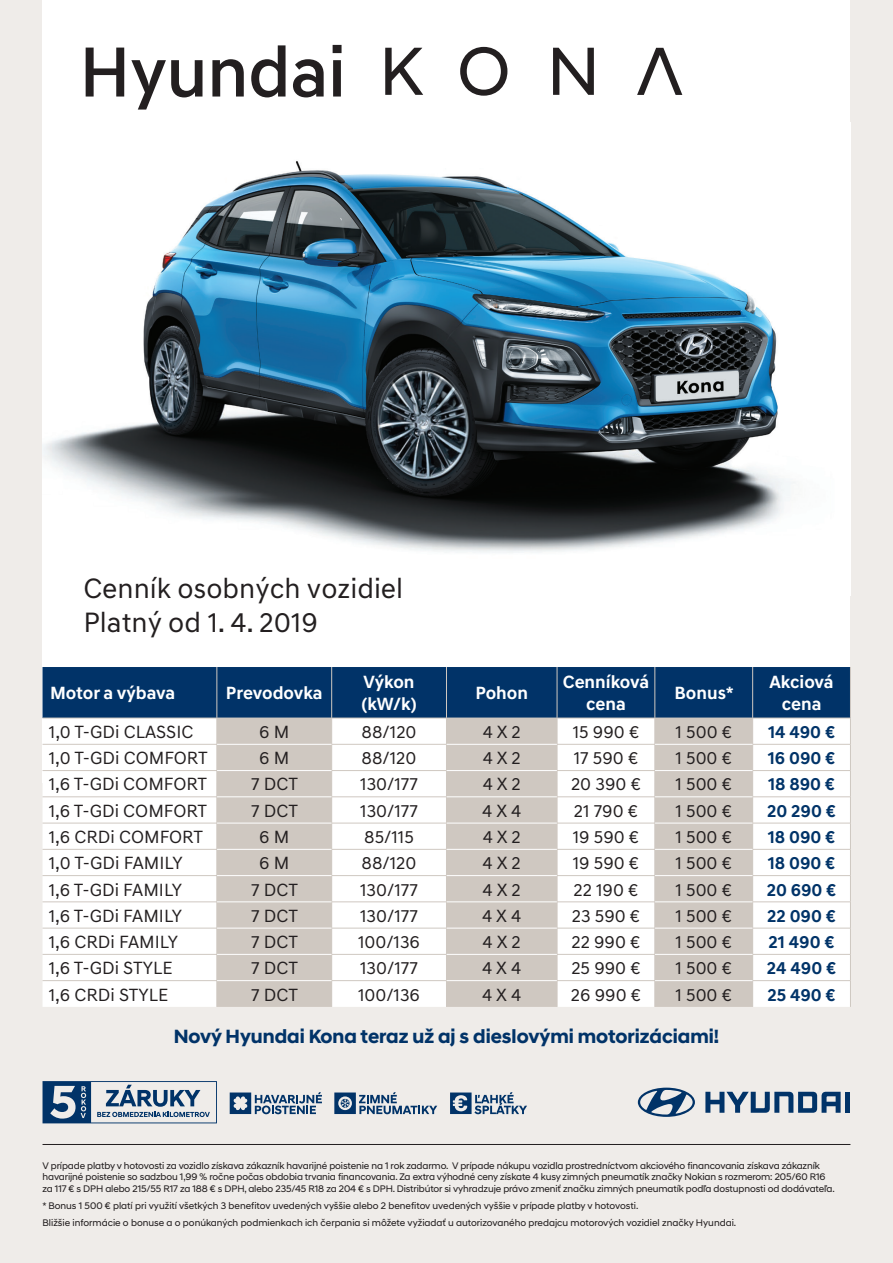
<style>
.page{position:relative;width:893px;height:1263px;background:#efece9}
.page>*{position:absolute;margin:0;border:0;box-sizing:border-box;transform-origin:0 0}
.t1{font:500 72px "Hyundai Sans Text";letter-spacing:-.01em;color:#231f20}
.t2{font:28.5px/33.3px "Hyundai Sans Text";color:#231f20}
.t3{font:700 19.5px "Hyundai Sans Head";color:#013368}
.t4{font:18px "Hyundai Sans Text";color:#231f20}
.t5{font:700 18px/21.6px "Hyundai Sans Text";color:#fff;text-align:center}
.t6{font:700 18px "Hyundai Sans Text";color:#013368}
.t7{font:9.75px/11.7px "Hyundai Sans Head";letter-spacing:-.01em;color:#231f20}
</style>
<div class="page">
<div style="left:43px;top:0;width:807px;height:783px;background:#fff"></div>
<img style="left:43px;top:161px;width:752px;height:392px">
<svg style="left:705px;top:1092px;width:136px;height:21px"></svg>
<div style="left:845px;top:1092px;width:5px;height:21px;background:#013368"></div>
<svg style="left:638px;top:1087px;width:57px;height:30px"></svg>
<svg style="left:230px;top:1092px;width:92px;height:22px"></svg>
<svg style="left:334px;top:1092px;width:103px;height:22px"></svg>
<svg style="left:43px;top:1081px;width:174px;height:42px"></svg>
<svg style="left:450px;top:1092px;width:77px;height:22px"></svg>
<hr style="left:43px;top:1144px;width:807px;height:1px;background:#231f20">
<svg style="left:43px;top:667px;width:808px;height:340px;background:#c8cdd2"></svg>
<hr style="left:217px;top:744px;width:114px;height:1px;background:#fff">
<hr style="left:217px;top:770px;width:114px;height:1px;background:#fff">
<hr style="left:217px;top:796px;width:114px;height:1px;background:#fff">
<hr style="left:217px;top:823px;width:114px;height:1px;background:#fff">
<hr style="left:217px;top:849px;width:114px;height:1px;background:#fff">
<hr style="left:217px;top:875px;width:114px;height:1px;background:#fff">
<hr style="left:217px;top:901px;width:114px;height:1px;background:#fff">
<hr style="left:217px;top:928px;width:114px;height:1px;background:#fff">
<hr style="left:217px;top:954px;width:114px;height:1px;background:#fff">
<hr style="left:217px;top:980px;width:114px;height:1px;background:#fff">
<hr style="left:447px;top:744px;width:110px;height:1px;background:#fff">
<hr style="left:655px;top:744px;width:97px;height:1px;background:#fff">
<hr style="left:447px;top:770px;width:110px;height:1px;background:#fff">
<hr style="left:655px;top:770px;width:97px;height:1px;background:#fff">
<hr style="left:447px;top:796px;width:110px;height:1px;background:#fff">
<hr style="left:655px;top:796px;width:97px;height:1px;background:#fff">
<hr style="left:447px;top:823px;width:110px;height:1px;background:#fff">
<hr style="left:655px;top:823px;width:97px;height:1px;background:#fff">
<hr style="left:447px;top:849px;width:110px;height:1px;background:#fff">
<hr style="left:655px;top:849px;width:97px;height:1px;background:#fff">
<hr style="left:447px;top:875px;width:110px;height:1px;background:#fff">
<hr style="left:655px;top:875px;width:97px;height:1px;background:#fff">
<hr style="left:447px;top:901px;width:110px;height:1px;background:#fff">
<hr style="left:655px;top:901px;width:97px;height:1px;background:#fff">
<hr style="left:447px;top:928px;width:110px;height:1px;background:#fff">
<hr style="left:655px;top:928px;width:97px;height:1px;background:#fff">
<hr style="left:447px;top:954px;width:110px;height:1px;background:#fff">
<hr style="left:655px;top:954px;width:97px;height:1px;background:#fff">
<hr style="left:447px;top:980px;width:110px;height:1px;background:#fff">
<hr style="left:655px;top:980px;width:97px;height:1px;background:#fff">
<svg style="left:637px;top:48px;width:45px;height:47px"></svg>
<svg style="left:385px;top:48px;width:38px;height:47px"></svg>
<svg style="left:460px;top:47px;width:47px;height:49px"></svg>
<svg style="left:553px;top:48px;width:41px;height:47px"></svg>
<h1 class="t1" style="left:79px;top:28px;width:269px">Hyundai</h1>
<h2 class="t2" style="left:83px;top:572px;width:321px">Cenník osobných vozidiel<br>Platný od 1. 4. 2019</h2>
<h3 class="t5" style="left:50px;top:682px;width:127px">Motor a výbava</h3>
<h3 class="t5" style="left:226px;top:682px;width:98px">Prevodovka</h3>
<h3 class="t5" style="left:361px;top:671px;width:57px;text-align:left">Výkon (kW/k)</h3>
<h3 class="t5" style="left:475px;top:682px;width:54px">Pohon</h3>
<h3 class="t5" style="left:563px;top:671px;width:88px">Cenníková cena</h3>
<h3 class="t5" style="left:674px;top:682px;width:61px">Bonus*</h3>
<h3 class="t5" style="left:769px;top:671px;width:66px">Akciová cena</h3>
<h3 class="t4" style="left:49px;top:721px;width:146px">1,0 T-GDi CLASSIC</h3>
<h3 class="t4" style="left:259px;top:721px;width:32px">6 M</h3>
<h3 class="t4" style="left:362px;top:721px;width:56px">88/120</h3>
<h3 class="t4" style="left:483px;top:721px;width:40px">4 X 2</h3>
<h3 class="t4" style="left:573px;top:721px;width:68px">15 990 €</h3>
<h3 class="t4" style="left:676px;top:721px;width:58px">1 500 €</h3>
<h3 class="t6" style="left:768px;top:721px;width:69px">14 490 €</h3>
<h3 class="t4" style="left:49px;top:747px;width:160px">1,0 T-GDi COMFORT</h3>
<h3 class="t4" style="left:259px;top:747px;width:32px">6 M</h3>
<h3 class="t4" style="left:362px;top:747px;width:56px">88/120</h3>
<h3 class="t4" style="left:483px;top:747px;width:40px">4 X 2</h3>
<h3 class="t4" style="left:574px;top:747px;width:66px">17 590 €</h3>
<h3 class="t4" style="left:676px;top:747px;width:58px">1 500 €</h3>
<h3 class="t6" style="left:768px;top:747px;width:69px">16 090 €</h3>
<h3 class="t4" style="left:49px;top:773px;width:160px">1,6 T-GDi COMFORT</h3>
<h3 class="t4" style="left:251px;top:773px;width:48px">7 DCT</h3>
<h3 class="t4" style="left:360px;top:773px;width:59px">130/177</h3>
<h3 class="t4" style="left:483px;top:773px;width:40px">4 X 2</h3>
<h3 class="t4" style="left:571px;top:773px;width:71px">20 390 €</h3>
<h3 class="t4" style="left:676px;top:773px;width:58px">1 500 €</h3>
<h3 class="t6" style="left:768px;top:773px;width:68px">18 890 €</h3>
<h3 class="t4" style="left:49px;top:800px;width:160px">1,6 T-GDi COMFORT</h3>
<h3 class="t4" style="left:251px;top:800px;width:48px">7 DCT</h3>
<h3 class="t4" style="left:360px;top:800px;width:59px">130/177</h3>
<h3 class="t4" style="left:482px;top:800px;width:41px">4 X 4</h3>
<h3 class="t4" style="left:574px;top:800px;width:66px">21 790 €</h3>
<h3 class="t4" style="left:676px;top:800px;width:58px">1 500 €</h3>
<h3 class="t6" style="left:767px;top:799px;width:70px">20 290 €</h3>
<h3 class="t4" style="left:49px;top:826px;width:156px">1,6 CRDi COMFORT</h3>
<h3 class="t4" style="left:259px;top:826px;width:32px">6 M</h3>
<h3 class="t4" style="left:364px;top:826px;width:51px">85/115</h3>
<h3 class="t4" style="left:483px;top:826px;width:40px">4 X 2</h3>
<h3 class="t4" style="left:573px;top:826px;width:68px">19 590 €</h3>
<h3 class="t4" style="left:676px;top:826px;width:58px">1 500 €</h3>
<h3 class="t6" style="left:768px;top:826px;width:69px">18 090 €</h3>
<h3 class="t4" style="left:49px;top:852px;width:135px">1,0 T-GDi FAMILY</h3>
<h3 class="t4" style="left:259px;top:852px;width:32px">6 M</h3>
<h3 class="t4" style="left:362px;top:852px;width:56px">88/120</h3>
<h3 class="t4" style="left:483px;top:852px;width:40px">4 X 2</h3>
<h3 class="t4" style="left:573px;top:852px;width:68px">19 590 €</h3>
<h3 class="t4" style="left:675px;top:852px;width:58px">1 500 €</h3>
<h3 class="t6" style="left:768px;top:852px;width:69px">18 090 €</h3>
<h3 class="t4" style="left:49px;top:878px;width:135px">1,6 T-GDi FAMILY</h3>
<h3 class="t4" style="left:251px;top:878px;width:48px">7 DCT</h3>
<h3 class="t4" style="left:360px;top:878px;width:59px">130/177</h3>
<h3 class="t4" style="left:483px;top:878px;width:40px">4 X 2</h3>
<h3 class="t4" style="left:573px;top:878px;width:66px">22 190 €</h3>
<h3 class="t4" style="left:675px;top:878px;width:58px">1 500 €</h3>
<h3 class="t6" style="left:767px;top:878px;width:71px">20 690 €</h3>
<h3 class="t4" style="left:49px;top:905px;width:135px">1,6 T-GDi FAMILY</h3>
<h3 class="t4" style="left:251px;top:905px;width:48px">7 DCT</h3>
<h3 class="t4" style="left:360px;top:905px;width:59px">130/177</h3>
<h3 class="t4" style="left:482px;top:905px;width:41px">4 X 4</h3>
<h3 class="t4" style="left:572px;top:905px;width:70px">23 590 €</h3>
<h3 class="t4" style="left:675px;top:905px;width:58px">1 500 €</h3>
<h3 class="t6" style="left:767px;top:904px;width:70px">22 090 €</h3>
<h3 class="t4" style="left:49px;top:931px;width:131px">1,6 CRDi FAMILY</h3>
<h3 class="t4" style="left:251px;top:931px;width:48px">7 DCT</h3>
<h3 class="t4" style="left:358px;top:931px;width:64px">100/136</h3>
<h3 class="t4" style="left:483px;top:931px;width:40px">4 X 2</h3>
<h3 class="t4" style="left:571px;top:931px;width:70px">22 990 €</h3>
<h3 class="t4" style="left:675px;top:931px;width:58px">1 500 €</h3>
<h3 class="t6" style="left:768px;top:931px;width:67px">21 490 €</h3>
<h3 class="t4" style="left:49px;top:957px;width:125px">1,6 T-GDi STYLE</h3>
<h3 class="t4" style="left:251px;top:957px;width:48px">7 DCT</h3>
<h3 class="t4" style="left:360px;top:957px;width:59px">130/177</h3>
<h3 class="t4" style="left:482px;top:957px;width:41px">4 X 4</h3>
<h3 class="t4" style="left:571px;top:957px;width:71px">25 990 €</h3>
<h3 class="t4" style="left:675px;top:957px;width:58px">1 500 €</h3>
<h3 class="t6" style="left:767px;top:957px;width:71px">24 490 €</h3>
<h3 class="t4" style="left:49px;top:983px;width:121px">1,6 CRDi STYLE</h3>
<h3 class="t4" style="left:251px;top:983px;width:48px">7 DCT</h3>
<h3 class="t4" style="left:358px;top:983px;width:64px">100/136</h3>
<h3 class="t4" style="left:482px;top:983px;width:41px">4 X 4</h3>
<h3 class="t4" style="left:571px;top:983px;width:72px">26 990 €</h3>
<h3 class="t4" style="left:675px;top:983px;width:58px">1 500 €</h3>
<h3 class="t6" style="left:767px;top:983px;width:70px">25 490 €</h3>
<h3 class="t3" style="left:174px;top:1024px;width:547px">Nový Hyundai Kona teraz už aj s dieslovými motorizáciami!</h3>
<p class="t7" style="left:43px;top:1159px;width:794px">V prípade platby v hotovosti za vozidlo získava zákazník havarijné poistenie na 1 rok zadarmo. V prípade nákupu vozidla prostredníctvom akciového financovania získava zákazník havarijné poistenie so sadzbou 1,99 % ročne počas obdobia trvania financovania. Za extra výhodné ceny získate 4 kusy zimných pneumatík značky Nokian s rozmerom: 205/60 R16 za 117 € s DPH alebo 215/55 R17 za 188 € s DPH, alebo 235/45 R18 za 204 € s DPH. Distribútor si vyhradzuje právo zmeniť značku zimných pneumatík podľa dostupnosti od dodávateľa.</p>
<p class="t7" style="left:43px;top:1197px;width:695px;line-height:17.1px">* Bonus 1 500 € platí pri využití všetkých 3 benefitov uvedených vyššie alebo 2 benefitov uvedených vyššie v prípade platby v hotovosti.<br>Bližšie informácie o bonuse a o ponúkaných podmienkach ich čerpania si môžete vyžiadať u autorizovaného predajcu motorových vozidiel značky Hyundai.</p>
</div>
